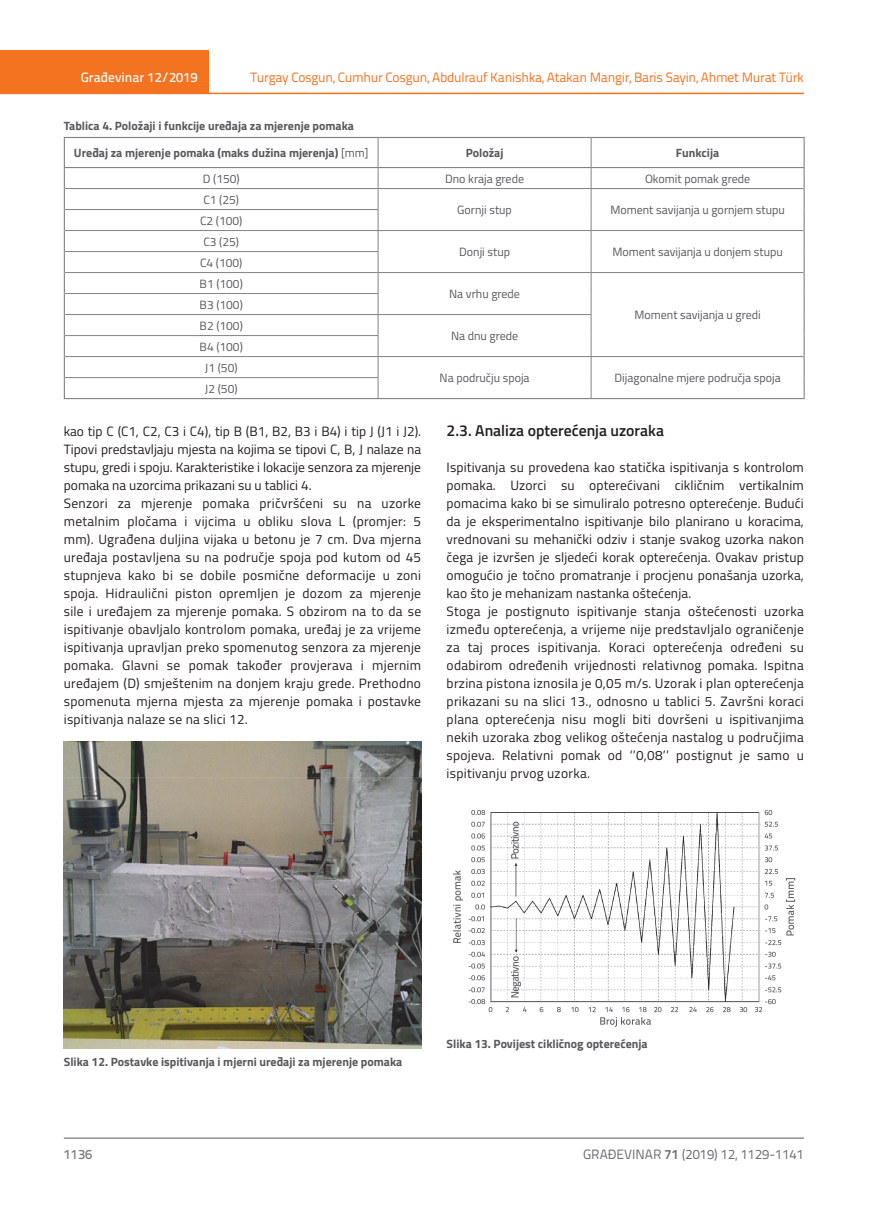
<style>
.page{position:relative;width:872px;height:1212px;background:#fff}
.page>*{position:absolute;margin:0;border:0;box-sizing:border-box;transform-origin:0 0}
.t1{font:600 15.75px "Titillium";color:#231f20}
.t2{font:13.5px/18px "Titillium";letter-spacing:.02em;color:#231f20}
.t3{font:13.5px "Titillium Text 22 L";letter-spacing:-.02em;color:#f47321}
.t4{font:13.5px "Titillium Text 22 L";color:#6c6d70}
.t5{font:500 13.5px "Titillium Text 22 L";color:#fff}
.t6{font:500 13.5px "Titillium Text 22 L";color:#787a7d}
.t7{font:12px/21px "Titillium";color:#57585a}
.t8{font:700 12px "Titillium";color:#57585a}
.s1{font-weight:400}
.s2{font-weight:700}
</style>
<div class="page">
<div style="left:0;top:50px;width:208px;height:44px;background:#f47321"></div>
<hr style="left:0;top:93px;width:804px;height:1px;background:#f47321">
<hr style="left:64px;top:1138px;width:740px;height:1px;background:#57585a">
<hr style="left:65px;top:188px;width:313px;height:1px;background:#808285">
<hr style="left:378px;top:188px;width:213px;height:1px;background:#808285">
<hr style="left:591px;top:188px;width:212px;height:1px;background:#808285">
<hr style="left:65px;top:209px;width:313px;height:1px;background:#808285">
<hr style="left:65px;top:230px;width:313px;height:1px;background:#808285">
<hr style="left:378px;top:230px;width:213px;height:1px;background:#808285">
<hr style="left:591px;top:230px;width:212px;height:1px;background:#808285">
<hr style="left:65px;top:251px;width:313px;height:1px;background:#808285">
<hr style="left:65px;top:272px;width:313px;height:1px;background:#808285">
<hr style="left:378px;top:272px;width:213px;height:1px;background:#808285">
<hr style="left:591px;top:272px;width:212px;height:1px;background:#808285">
<hr style="left:65px;top:293px;width:313px;height:1px;background:#808285">
<hr style="left:65px;top:314px;width:313px;height:1px;background:#808285">
<hr style="left:378px;top:314px;width:213px;height:1px;background:#808285">
<hr style="left:65px;top:335px;width:313px;height:1px;background:#808285">
<hr style="left:65px;top:356px;width:313px;height:1px;background:#808285">
<hr style="left:378px;top:356px;width:213px;height:1px;background:#808285">
<hr style="left:591px;top:356px;width:212px;height:1px;background:#808285">
<hr style="left:65px;top:377px;width:313px;height:1px;background:#808285">
<svg style="left:378px;top:138px;width:1px;height:260px"></svg>
<svg style="left:591px;top:138px;width:1px;height:260px"></svg>
<hr style="left:378px;top:398px;width:213px;height:1px;background:#808285">
<hr style="left:591px;top:398px;width:213px;height:1px;background:#808285">
<hr style="left:64px;top:398px;width:314px;height:1px;background:#808285">
<hr style="left:64px;top:137px;width:314px;height:1px;background:#808285">
<svg style="left:64px;top:138px;width:1px;height:260px"></svg>
<hr style="left:378px;top:137px;width:213px;height:1px;background:#808285">
<hr style="left:591px;top:137px;width:213px;height:1px;background:#808285">
<svg style="left:803px;top:138px;width:1px;height:260px"></svg>
<hr style="left:64px;top:167px;width:314px;height:1px;background:#808285">
<hr style="left:378px;top:167px;width:213px;height:1px;background:#808285">
<hr style="left:591px;top:167px;width:213px;height:1px;background:#808285">
<img style="left:64px;top:742px;width:357px;height:307px">
<img style="left:453px;top:810px;width:343px;height:217px">
<p class="t5" style="left:81px;top:67px;width:118px">Građevinar 12/2019</p>
<p class="t3" style="left:250px;top:68px;width:555px">Turgay Cosgun, Cumhur Cosgun, Abdulrauf Kanishka, Atakan Mangir, Baris Sayin, Ahmet Murat Türk</p>
<p class="t8" style="left:64px;top:116px;width:292px">Tablica 4. Položaji i funkcije uređaja za mjerenje pomaka</p>
<p class="t8" style="left:74px;top:144px;width:296px">Uređaj za mjerenje pomaka (maks dužina mjerenja) <span class="s1">[mm]</span></p>
<p class="t8" style="left:466px;top:144px;width:39px">Položaj</p>
<p class="t8" style="left:676px;top:144px;width:45px">Funkcija</p>
<p class="t7" style="left:203px;top:167px;width:38px">D (150)</p>
<p class="t7" style="left:445px;top:167px;width:81px">Dno kraja grede</p>
<p class="t7" style="left:645px;top:167px;width:107px">Okomit pomak grede</p>
<p class="t7" style="left:203px;top:188px;width:37px">C1 (25)</p>
<p class="t7" style="left:457px;top:199px;width:56px">Gornji stup</p>
<p class="t7" style="left:610px;top:199px;width:176px">Moment savijanja u gornjem stupu</p>
<p class="t7" style="left:200px;top:209px;width:44px">C2 (100)<br>C3 (25)</p>
<p class="t7" style="left:459px;top:241px;width:52px">Donji stup</p>
<p class="t7" style="left:612px;top:241px;width:172px">Moment savijanja u donjem stupu</p>
<p class="t7" style="left:200px;top:251px;width:45px">C4 (100)<br>B1 (100)</p>
<p class="t7" style="left:449px;top:283px;width:72px">Na vrhu grede</p>
<p class="t7" style="left:634px;top:304px;width:128px">Moment savijanja u gredi</p>
<p class="t7" style="left:200px;top:293px;width:45px">B3 (100)<br>B2 (100)</p>
<p class="t7" style="left:451px;top:325px;width:69px">Na dnu grede</p>
<p class="t7" style="left:200px;top:335px;width:45px;text-align:center">B4 (100)<br>J1 (50)</p>
<p class="t7" style="left:439px;top:367px;width:92px">Na području spoja</p>
<p class="t7" style="left:614px;top:367px;width:168px">Dijagonalne mjere područja spoja</p>
<p class="t7" style="left:205px;top:377px;width:34px">J2 (50)</p>
<p class="t2" style="left:64px;top:421px;width:359px">kao tip C (C1, C2, C3 i C4), tip B (B1, B2, B3 i B4) i tip J (J1 i J2).<br>Tipovi predstavljaju mjesta na kojima se tipovi C, B, J nalaze na stupu, gredi i spoju. Karakteristike i lokacije senzora za mjerenje pomaka na uzorcima prikazani su u tablici 4.<br>Senzori za mjerenje pomaka pričvršćeni su na uzorke metalnim pločama i vijcima u obliku slova L (promjer: 5 mm). Ugrađena duljina vijaka u betonu je 7 cm. Dva mjerna uređaja postavljena su na područje spoja pod kutom od 45 stupnjeva kako bi se dobile posmične deformacije u zoni spoja. Hidraulični piston opremljen je dozom za mjerenje sile i uređajem za mjerenje pomaka. S obzirom na to da se ispitivanje obavljalo kontrolom pomaka, uređaj je za vrijeme ispitivanja upravljan preko spomenutog senzora za mjerenje pomaka. Glavni se pomak također provjerava i mjernim uređajem (D) smještenim na donjem kraju grede. Prethodno spomenuta mjerna mjesta za mjerenje pomaka i postavke ispitivanja nalaze se na slici 12.</p>
<p class="t1" style="left:446px;top:418px;width:219px">2.3. Analiza opterećenja uzoraka</p>
<p class="t2" style="left:446px;top:457px;width:359px">Ispitivanja su provedena kao statička ispitivanja s kontrolom pomaka. Uzorci su opterećivani cikličnim vertikalnim pomacima kako bi se simuliralo potresno opterećenje. Budući da je eksperimentalno ispitivanje bilo planirano u koracima, vrednovani su mehanički odziv i stanje svakog uzorka nakon čega je izvršen je sljedeći korak opterećenja. Ovakav pristup omogućio je točno promatranje i procjenu ponašanja uzorka, kao što je mehanizam nastanka oštećenja.<br>Stoga je postignuto ispitivanje stanja oštećenosti uzorka između opterećenja, a vrijeme nije predstavljalo ograničenje za taj proces ispitivanja. Koraci opterećenja određeni su odabirom određenih vrijednosti relativnog pomaka. Ispitna brzina pistona iznosila je 0,05 m/s. Uzorak i plan opterećenja prikazani su na slici 13., odnosno u tablici 5. Završni koraci plana opterećenja nisu mogli biti dovršeni u ispitivanjima nekih uzoraka zbog velikog oštećenja nastalog u područjima spojeva. Relativni pomak od ‘’0,08’’ postignut je samo u ispitivanju prvog uzorka.</p>
<p class="t8" style="left:64px;top:1053px;width:340px">Slika 12. Postavke ispitivanja i mjerni uređaji za mjerenje pomaka</p>
<p class="t8" style="left:446px;top:1035px;width:202px">Slika 13. Povijest cikličnog opterećenja</p>
<p class="t6" style="left:64px;top:1144px;width:30px">1136</p>
<p class="t4" style="left:583px;top:1144px;width:222px">GRAĐEVINAR <span class="s2">71</span> (2019) 12, 1129-1141</p>
</div>
